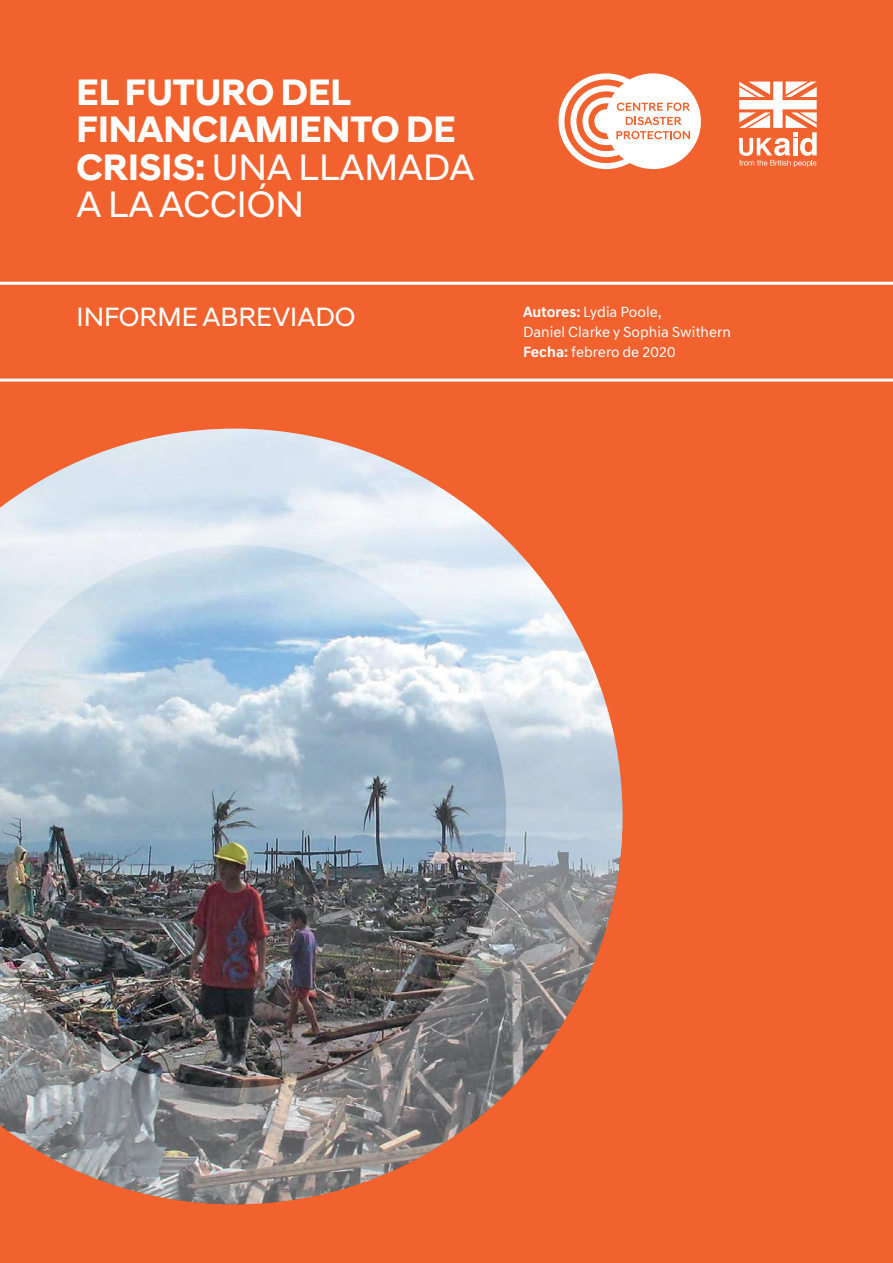
<style>
.page{position:relative;width:893px;height:1263px;background:#f2622e}
.page>*{position:absolute;margin:0;border:0;box-sizing:border-box;transform-origin:0 0}
.t1{font:700 37.5px/37.5px "Hyundai Sans Head";color:#fff}
.t2{font:27px "Hyundai Sans Head";color:#fff}
.t3{font:15px/20.2px "Hyundai Sans Text";color:#fff}
.s1{font-weight:400}
.s2{font-weight:700}
</style>
<div class="page">
<hr style="left:0;top:379px;width:893px;height:3px;background:#fff">
<hr style="left:0;top:282px;width:893px;height:3px;background:#fff">
<img style="left:0;top:429px;width:622px;height:775px">
<svg style="left:558px;top:73px;width:143px;height:96px"></svg>
<svg style="left:739px;top:82px;width:78px;height:85px"></svg>
<h1 class="t1" style="left:77px;top:73px;width:400px">EL FUTURO DEL<br>FINANCIAMIENTO DE<br>CRISIS: <span class="s1">UNA LLAMADA<br>A LA ACCIÓN</span></h1>
<h2 class="t2" style="left:77px;top:301px;width:280px">INFORME ABREVIADO</h2>
<p class="t3" style="left:523px;top:302px;width:209px"><span class="s2">Autores:</span> Lydia Poole,<br>Daniel Clarke y Sophia Swithern<br><span class="s2">Fecha:</span> febrero de 2020</p>
</div>
